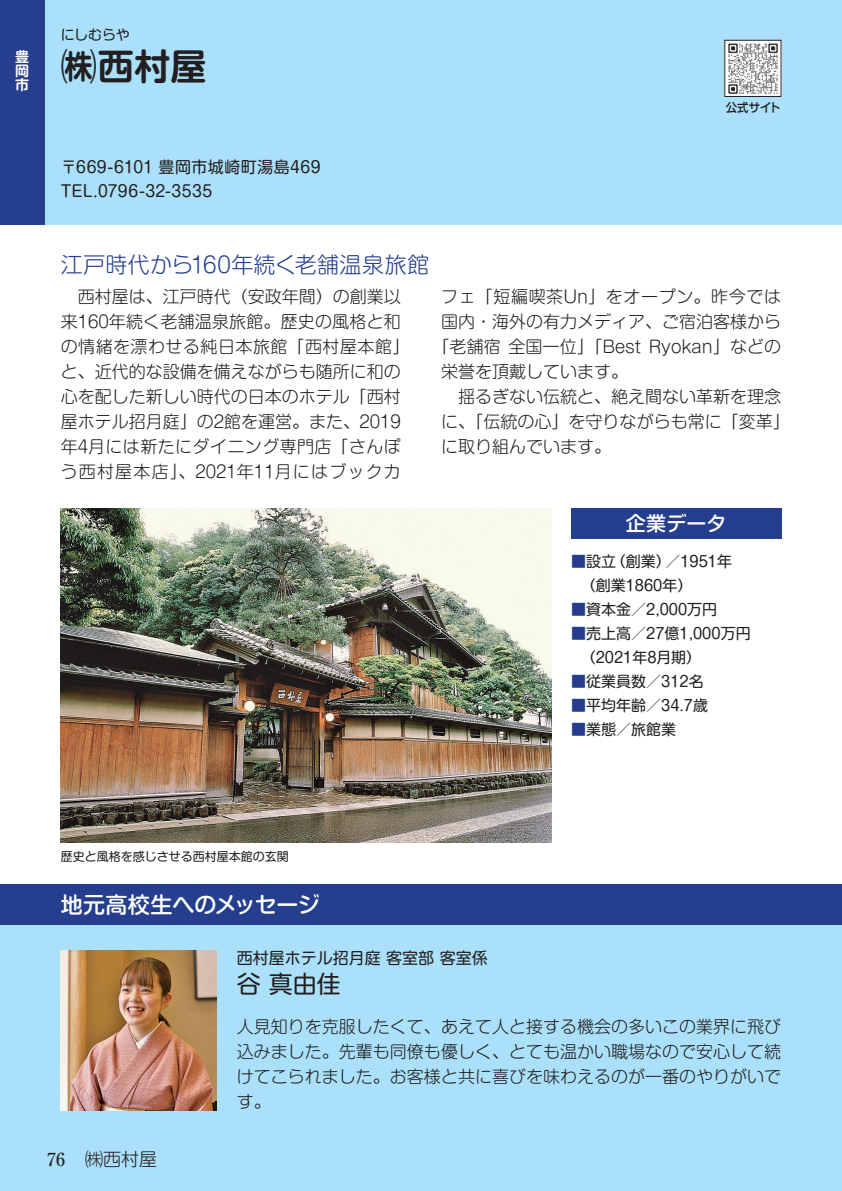
<style>
.page{position:relative;width:842px;height:1191px;background:#fff}
.page>*{position:absolute;margin:0;border:0;box-sizing:border-box;transform-origin:0 0}
.t1{font:700 36px "Shin M Go Pro De";color:#231f20}
.t2{font:24px "Shin M Go Pro";color:#231f20}
.t3{font:300 22px "Shin M Go Pro";letter-spacing:.01em;color:#253f8e}
.t4{font:500 22px "Shin M Go Pro";letter-spacing:-.005em;color:#fff}
.t5{font:500 20px "Shin M Go Pro";letter-spacing:.005em;color:#fff}
.t6{font:300 18px "Shin M Go Pro";color:#231f20}
.t7{font:500 18px "Ryumin Pro";color:#231f20}
.t8{font:300 17px/25px "Shin M Go Pro";color:#231f20}
.t9{font:300 17px "Shin M Go Pro";letter-spacing:.04em;color:#231f20}
.t10{font:16px/24px "Shin M Go Pro";letter-spacing:.015em;color:#231f20}
.t11{font:15px/24px "Shin M Go Pro";color:#231f20}
.t12{font:14px "Shin M Go Pro";letter-spacing:-.015em;color:#231f20}
.t13{font:700 14px/14px "Shin M Go Pro De";color:#fff;text-align:justify}
.t14{font:12px "Shin M Go Pro";color:#231f20}
.t15{font:500 12px "Shin M Go Pro";letter-spacing:-.005em;color:#231f20;scale:.95 1}
.s1{color:#253f8e}
</style>
<div class="page">
<div style="left:0;top:884px;width:841px;height:307px;background:#aae0f9"></div>
<hr style="left:841px;top:884px;width:1px;height:307px;background:#aae0f9">
<div style="left:0;top:884px;width:841px;height:40px;background:#253f8e"></div>
<hr style="left:841px;top:884px;width:1px;height:40px;background:#253f8e">
<div style="left:0;top:0;width:841px;height:224px;background:#aae0f9"></div>
<hr style="left:841px;top:0;width:1px;height:224px;background:#aae0f9">
<div style="left:0;top:0;width:44px;height:224px;background:#253f8e"></div>
<img style="left:61px;top:508px;width:490px;height:334px">
<div style="left:571px;top:508px;width:210px;height:30px;background:#253f8e"></div>
<img style="left:61px;top:950px;width:156px;height:160px">
<img style="left:726px;top:42px;width:53px;height:53px">
<div style="left:724px;top:40px;width:57px;height:57px;border:1px solid #231f20"></div>
<p class="t13" style="left:15px;top:48px;width:15px">豊岡市</p>
<p class="t12" style="left:61px;top:24px;width:71px">にしむらや</p>
<h1 class="t1" style="left:61px;top:37px;width:147px">㈱西村屋</h1>
<p class="t10" style="left:61px;top:153px;width:261px">〒669-6101 豊岡市城崎町湯島469<br>TEL.0796-32-3535</p>
<p class="t3" style="left:61px;top:247px;width:370px">江戸時代から160年続く老舗温泉旅館</p>
<p class="t15" style="left:725px;top:97px;width:59px">公式サイト</p>
<p class="t8" style="left:61px;top:282px;width:350px">　西村屋は、江戸時代（安政年間）の創業以来160年続く老舗温泉旅館。歴史の風格と和の情緒を漂わせる純日本旅館「西村屋本館」と、近代的な設備を備えながらも随所に和の心を配した新しい時代の日本のホテル「西村屋ホテル招月庭」の2館を運営。また、2019年4月には新たにダイニング専門店「さんぽう西村屋本店」、2021年11月にはブックカ</p>
<p class="t9" style="left:441px;top:283px;width:341px">フェ「短編喫茶Un」をオープン。昨今では</p>
<p class="t8" style="left:441px;top:307px;width:341px">国内・海外の有力メディア、ご宿泊客様から</p>
<p class="t8" style="left:432px;top:332px;width:350px">「老舗宿 全国一位」「Best Ryokan」などの</p>
<p class="t8" style="left:441px;top:357px;width:188px">栄誉を頂戴しています。</p>
<p class="t8" style="left:441px;top:382px;width:341px">　揺るぎない伝統と、絶え間ない革新を理念</p>
<p class="t8" style="left:441px;top:407px;width:350px">に、「伝統の心」を守りながらも常に「変革」</p>
<p class="t8" style="left:441px;top:432px;width:171px">に取り組んでいます。</p>
<p class="t5" style="left:625px;top:507px;width:102px">企業データ</p>
<p class="t11" style="left:571px;top:548px;width:162px"><span class="s1">■</span>設立（創業）／1951年　（創業1860年）</p>
<p class="t11" style="left:571px;top:596px;width:148px"><span class="s1">■</span>資本金／2,000万円</p>
<p class="t11" style="left:571px;top:620px;width:181px"><span class="s1">■</span>売上高／27億1,000万円　（2021年8月期）</p>
<p class="t11" style="left:571px;top:668px;width:134px"><span class="s1">■</span>従業員数／312名</p>
<p class="t11" style="left:571px;top:692px;width:138px"><span class="s1">■</span>平均年齢／34.7歳</p>
<p class="t11" style="left:571px;top:716px;width:106px"><span class="s1">■</span>業態／旅館業</p>
<p class="t14" style="left:61px;top:847px;width:229px">歴史と風格を感じさせる西村屋本館の玄関</p>
<p class="t4" style="left:61px;top:886px;width:260px">地元高校生へのメッセージ</p>
<p class="t10" style="left:237px;top:944px;width:252px">西村屋ホテル招月庭 客室部 客室係</p>
<h2 class="t2" style="left:237px;top:964px;width:105px">谷 真由佳</h2>
<p class="t7" style="left:47px;top:1145px;width:19px">76</p>
<p class="t6" style="left:85px;top:1145px;width:73px">㈱西村屋</p>
<p class="t8" style="left:237px;top:1012px;width:545px;text-align:justify">人見知りを克服したくて、あえて人と接する機会の多いこの業界に飛び込みました。先輩も同僚も優しく、とても温かい職場なので安心して続けてこられました。お客様と共に喜びを味わえるのが一番のやりがいです。</p>
</div>
